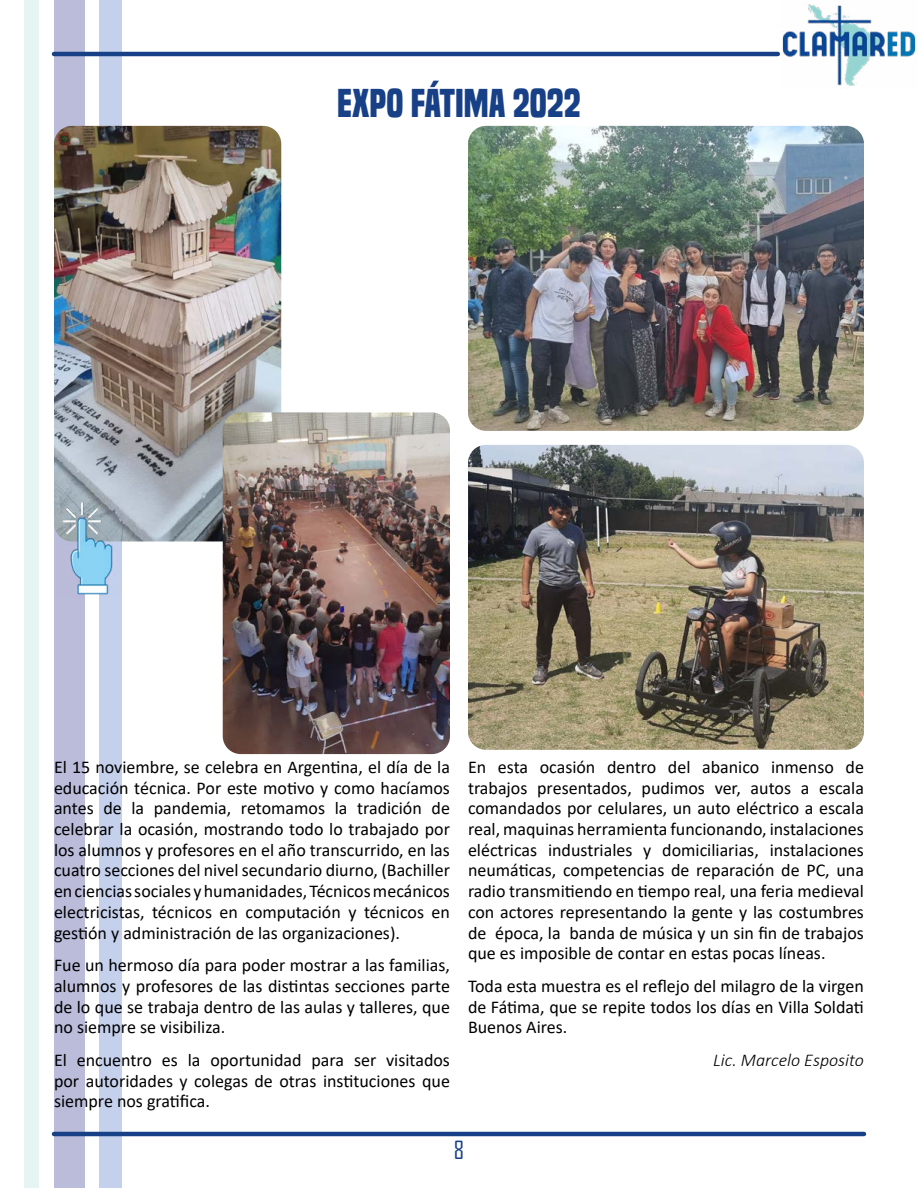
<style>
.page{position:relative;width:918px;height:1188px;background:#fff}
.page>*{position:absolute;margin:0;border:0;box-sizing:border-box;transform-origin:0 0}
.t1{font:700 37.5px "Built Titling Rg";color:#174087}
.t2{font:24px "Agency FB";color:#174087}
.t3{font:18px/20.7px "Calibri";color:#000;text-align:justify}
.t4{font:italic 300 18px "Calibri";color:#000}
</style>
<div class="page">
<div style="left:99px;top:0;width:23px;height:1188px;background:#c4d0ec"></div>
<div style="left:54px;top:0;width:30px;height:1188px;background:#babcda"></div>
<div style="left:24px;top:0;width:15px;height:1188px;background:#e7f4f4"></div>
<img style="left:782px;top:4px;width:134px;height:82px">
<hr style="left:54px;top:1132px;width:810px;height:4px;background:#174087">
<hr style="left:54px;top:52px;width:724px;height:4px;background:#174087">
<img style="left:468px;top:126px;width:396px;height:305px">
<img style="left:54px;top:126px;width:227px;height:415px">
<img style="left:223px;top:412px;width:227px;height:342px">
<img style="left:468px;top:445px;width:396px;height:305px">
<img style="left:57px;top:499px;width:65px;height:98px">
<h1 class="t1" style="left:337px;top:81px;width:245px">EXPO FÁTIMA 2022</h1>
<p class="t3" style="left:54px;top:756px;width:398px">El 15 noviembre, se celebra en Argentina, el día de la educación técnica. Por este motivo y como hacíamos antes de la pandemia, retomamos la tradición de celebrar la ocasión, mostrando todo lo trabajado por los alumnos y profesores en el año transcurrido, en las cuatro secciones del nivel secundario diurno, (Bachiller en ciencias sociales y humanidades, Técnicos mecánicos electricistas, técnicos en computación y técnicos en gestión y administración de las organizaciones).</p>
<p class="t3" style="left:54px;top:954px;width:397px">Fue un hermoso día para poder mostrar a las familias, alumnos y profesores de las distintas secciones parte de lo que se trabaja dentro de las aulas y talleres, que no siempre se visibiliza.</p>
<p class="t3" style="left:54px;top:1049px;width:397px">El encuentro es la oportunidad para ser visitados por autoridades y colegas de otras instituciones que siempre nos gratifica.</p>
<p class="t3" style="left:468px;top:756px;width:398px">En esta ocasión dentro del abanico inmenso de trabajos presentados, pudimos ver, autos a escala comandados por celulares, un auto eléctrico a escala real, maquinas herramienta funcionando, instalaciones eléctricas industriales y domiciliarias, instalaciones neumáticas, competencias de reparación de PC, una radio transmitiendo en tiempo real, una feria medieval con actores representando la gente y las costumbres de época, la banda de música y un sin fin de trabajos que es imposible de contar en estas pocas líneas.</p>
<p class="t3" style="left:468px;top:975px;width:397px">Toda esta muestra es el reflejo del milagro de la virgen de Fátima, que se repite todos los días en Villa Soldati Buenos Aires.</p>
<p class="t4" style="left:713px;top:1049px;width:152px">Lic. Marcelo Esposito</p>
<h2 class="t2" style="left:454px;top:1136px;width:12px">8</h2>
</div>
